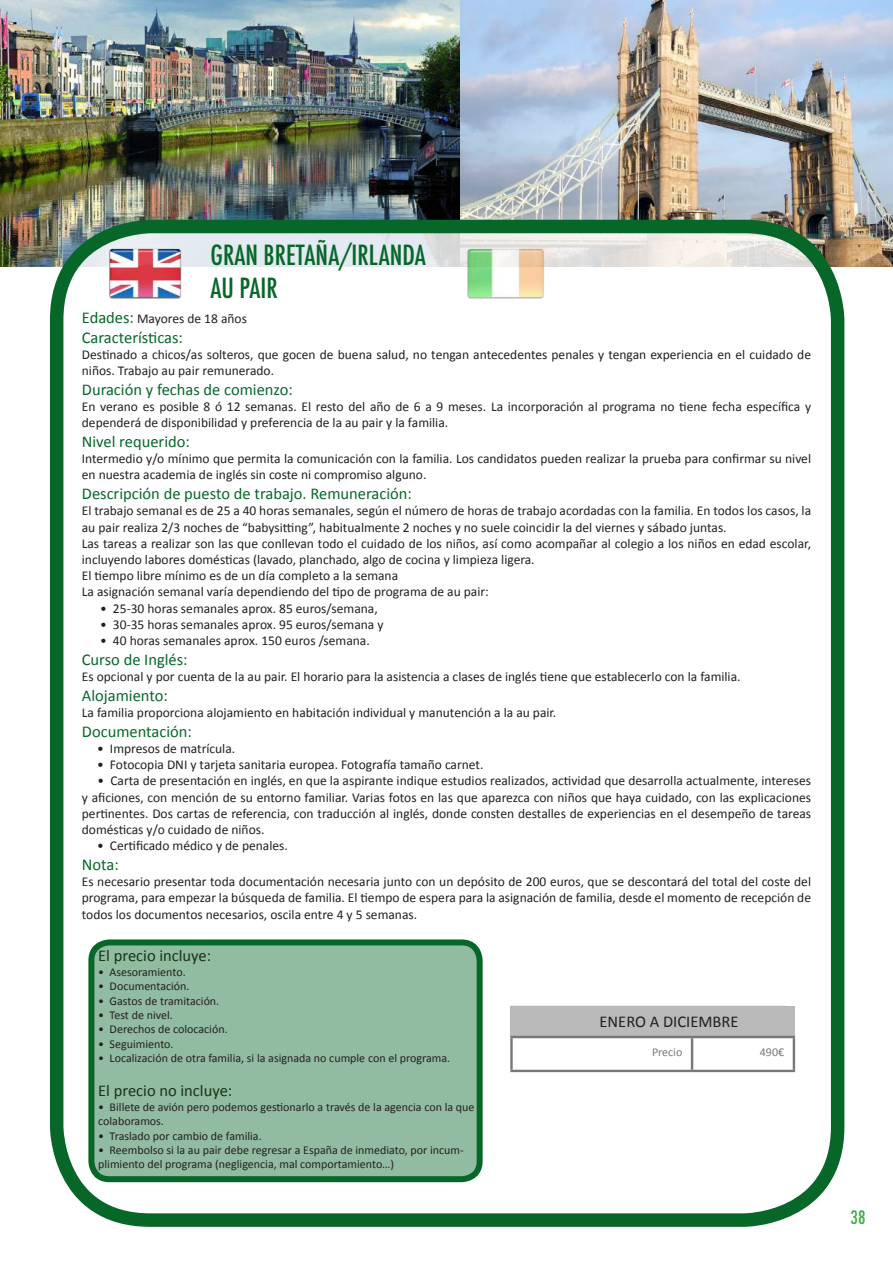
<style>
.page{position:relative;width:893px;height:1263px;background:#fff}
.page>*{position:absolute;margin:0;border:0;box-sizing:border-box;transform-origin:0 0}
.t1{font:500 condensed 27px/32.4px "Futura";color:#076729}
.t2{font:500 condensed 18px "Futura";color:#40ae49}
.t3{font:16.5px "Calibri";color:#076729}
.t4{font:16.5px "Calibri";color:#183215}
.t5{font:16.5px "Calibri";color:#231f20}
.t6{font:13.5px/16.2px "Calibri";color:#231f20}
.t7{font:12px/14.4px "Calibri";color:#231f20}
.s1{font-size:16.5px;color:#076729}
</style>
<div class="page">
<img style="left:0;top:0;width:893px;height:267px">
<div style="left:57px;top:226px;width:781px;height:994px;background:#fff;border-radius:94px"></div>
<div style="left:50px;top:220px;width:794px;height:1007px;border:14px solid #076729;border-radius:94px"></div>
<img style="left:468px;top:242px;width:76px;height:57px">
<img style="left:110px;top:242px;width:72px;height:57px">
<div style="left:91px;top:942px;width:389px;height:237px;background:#92bca1;border-radius:18px"></div>
<div style="left:88px;top:939px;width:395px;height:243px;border:6px solid #076729;border-radius:18px"></div>
<hr style="left:510px;top:1036px;width:182px;height:2px;background:#231f20">
<hr style="left:510px;top:1038px;width:3px;height:32px;background:#231f20">
<hr style="left:692px;top:1036px;width:103px;height:2px;background:#231f20">
<hr style="left:691px;top:1038px;width:2px;height:32px;background:#231f20">
<hr style="left:793px;top:1038px;width:2px;height:32px;background:#231f20">
<hr style="left:510px;top:1070px;width:182px;height:2px;background:#231f20">
<hr style="left:692px;top:1070px;width:103px;height:2px;background:#231f20">
<div style="left:510px;top:1006px;width:285px;height:29px;background:#bab9b9"></div>
<hr style="left:510px;top:1006px;width:276px;height:1px;background:#231f20">
<hr style="left:510px;top:1026px;width:276px;height:1px;background:#231f20">
<h1 class="t1" style="left:210px;top:239px;width:217px">GRAN BRETAÑA/IRLANDA<br>AU PAIR</h1>
<p class="t6" style="left:82px;top:310px;width:167px"><span class="s1">Edades:</span> Mayores de 18 años</p>
<p class="t3" style="left:82px;top:327px;width:103px">Características:</p>
<p class="t6" style="left:82px;top:346px;width:731px">Destinado a chicos/as solteros, que gocen de buena salud, no tengan antecedentes penales y tengan experiencia en el cuidado de niños. Trabajo au pair remunerado.</p>
<p class="t3" style="left:82px;top:379px;width:213px">Duración y fechas de comienzo:</p>
<p class="t6" style="left:82px;top:398px;width:731px">En verano es posible 8 ó 12 semanas. El resto del año de 6 a 9 meses. La incorporación al programa no tiene fecha específica y dependerá de disponibilidad y preferencia de la au pair y la familia.</p>
<p class="t3" style="left:82px;top:431px;width:110px">Nivel requerido:</p>
<p class="t6" style="left:82px;top:451px;width:731px">Intermedio y/o mínimo que permita la comunicación con la familia. Los candidatos pueden realizar la prueba para confirmar su nivel en nuestra academia de inglés sin coste ni compromiso alguno.</p>
<p class="t3" style="left:82px;top:483px;width:332px">Descripción de puesto de trabajo. Remuneración:</p>
<p class="t6" style="left:82px;top:503px;width:731px">El trabajo semanal es de 25 a 40 horas semanales, según el número de horas de trabajo acordadas con la familia. En todos los casos, la au pair realiza 2/3 noches de “babysitting”, habitualmente 2 noches y no suele coincidir la del viernes y sábado juntas.<br>Las tareas a realizar son las que conllevan todo el cuidado de los niños, así como acompañar al colegio a los niños en edad escolar, incluyendo labores domésticas (lavado, planchado, algo de cocina y limpieza ligera.<br>El tiempo libre mínimo es de un día completo a la semana<br>La asignación semanal varía dependiendo del tipo de programa de au pair:</p>
<p class="t6" style="left:100px;top:600px;width:279px">• 25-30 horas semanales aprox. 85 euros/semana,</p>
<p class="t6" style="left:100px;top:616px;width:285px">• 30-35 horas semanales aprox. 95 euros/semana y</p>
<p class="t6" style="left:100px;top:632px;width:271px">• 40 horas semanales aprox. 150 euros /semana.</p>
<p class="t3" style="left:82px;top:649px;width:107px">Curso de Inglés:</p>
<p class="t6" style="left:82px;top:668px;width:660px">Es opcional y por cuenta de la au pair. El horario para la asistencia a clases de inglés tiene que establecerlo con la familia.</p>
<p class="t3" style="left:82px;top:685px;width:88px">Alojamiento:</p>
<p class="t6" style="left:82px;top:704px;width:476px">La familia proporciona alojamiento en habitación individual y manutención a la au pair.</p>
<p class="t3" style="left:82px;top:721px;width:112px">Documentación:</p>
<p class="t6" style="left:97px;top:740px;width:140px">• Impresos de matrícula.</p>
<p class="t6" style="left:97px;top:757px;width:388px">• Fotocopia DNI y tarjeta sanitaria europea. Fotografía tamaño carnet.</p>
<p class="t6" style="left:82px;top:773px;width:731px;text-align:justify;text-indent:16px">• Carta de presentación en inglés, en que la aspirante indique estudios realizados, actividad que desarrolla actualmente, intereses y aficiones, con mención de su entorno familiar. Varias fotos en las que aparezca con niños que haya cuidado, con las explicaciones pertinentes. Dos cartas de referencia, con traducción al inglés, donde consten destalles de experiencias en el desempeño de tareas domésticas y/o cuidado de niños.</p>
<p class="t6" style="left:97px;top:838px;width:192px">• Certificado médico y de penales.</p>
<p class="t3" style="left:82px;top:854px;width:39px">Nota:</p>
<p class="t6" style="left:82px;top:874px;width:731px;text-align:justify">Es necesario presentar toda documentación necesaria junto con un depósito de 200 euros, que se descontará del total del coste del programa, para empezar la búsqueda de familia. El tiempo de espera para la asignación de familia, desde el momento de recepción de todos los documentos necesarios, oscila entre 4 y 5 semanas.</p>
<p class="t4" style="left:98px;top:945px;width:114px">El precio incluye:</p>
<p class="t7" style="left:98px;top:965px;width:89px">• Asesoramiento.</p>
<p class="t7" style="left:98px;top:979px;width:93px">• Documentación.</p>
<p class="t7" style="left:98px;top:993px;width:123px">• Gastos de tramitación.</p>
<p class="t7" style="left:98px;top:1008px;width:76px">• Test de nivel.</p>
<p class="t7" style="left:98px;top:1022px;width:131px">• Derechos de colocación.</p>
<p class="t7" style="left:98px;top:1037px;width:77px">• Seguimiento.</p>
<p class="t7" style="left:98px;top:1051px;width:353px">• Localización de otra familia, si la asignada no cumple con el programa.</p>
<p class="t4" style="left:98px;top:1080px;width:136px">El precio no incluye:</p>
<p class="t7" style="left:98px;top:1100px;width:378px">• Billete de avión pero podemos gestionarlo a través de la agencia con la que colaboramos.</p>
<p class="t7" style="left:98px;top:1128px;width:165px">• Traslado por cambio de familia.</p>
<p class="t7" style="left:98px;top:1143px;width:367px">• Reembolso si la au pair debe regresar a España de inmediato, por incum&shy;plimiento del programa (negligencia, mal comportamiento…)</p>
<p class="t5" style="left:600px;top:1011px;width:140px">ENERO A DICIEMBRE</p>
<p class="t7" style="left:652px;top:1044px;width:32px">Precio</p>
<p class="t7" style="left:760px;top:1044px;width:26px">490€</p>
<h2 class="t2" style="left:851px;top:1206px;width:16px">38</h2>
</div>
